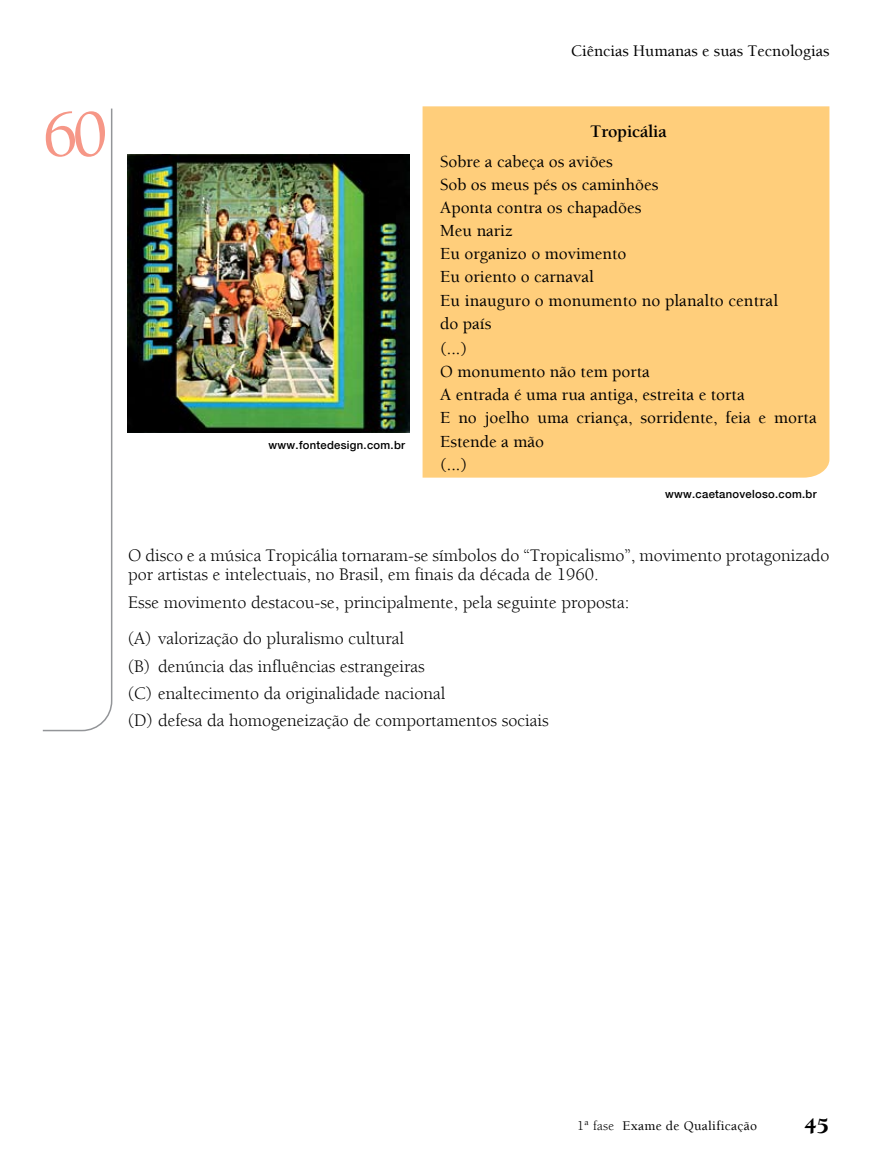
<style>
.page{position:relative;width:872px;height:1170px;background:#fff}
.page>*{position:absolute;margin:0;border:0;box-sizing:border-box;transform-origin:0 0}
.t1{font:500 67.5px "Berkeley";color:#f69787}
.t2{font:900 22.5px "Berkeley";color:#000}
.t3{font:18px/27.5px "Berkeley";color:#000}
.t4{font:700 18px "Berkeley";letter-spacing:-.01em;color:#000}
.t5{font:500 17.25px/23.1px "Berkeley";color:#000}
.t6{font:500 16.5px "Berkeley";color:#000}
.t7{font:500 13.5px "Berkeley";letter-spacing:.025em;color:#000}
.t8{font:500 11.25px "Helvetica Neue";letter-spacing:.025em;color:#000}
.s1{font-weight:400}
</style>
<div class="page">
<svg style="left:422px;top:106px;width:407px;height:371px;background:#ffd081"></svg>
<svg style="left:42px;top:108px;width:71px;height:624px"></svg>
<img style="left:128px;top:155px;width:281px;height:277px">
<h1 class="t1" style="left:43px;top:99px;width:67px">60</h1>
<p class="t8" style="left:268px;top:438px;width:138px">www.fontedesign.com.br</p>
<p class="t6" style="left:571px;top:42px;width:260px">Ciências Humanas e suas Tecnologias</p>
<p class="t4" style="left:590px;top:122px;width:78px">Tropicália</p>
<p class="t5" style="left:440px;top:150px;width:339px">Sobre a cabeça os aviões<br>Sob os meus pés os caminhões<br>Aponta contra os chapadões<br>Meu nariz<br>Eu organizo o movimento<br>Eu oriento o carnaval<br>Eu inauguro o monumento no planalto central do país</p>
<p class="t5" style="left:440px;top:337px;width:378px">(...)<br>O monumento não tem porta<br>A entrada é uma rua antiga, estreita e torta<br>E no joelho uma criança, sorridente, feia e morta<br>Estende a mão<br>(...)</p>
<p class="t8" style="left:665px;top:487px;width:153px">www.caetanoveloso.com.br</p>
<p class="t3" style="left:128px;top:545px;width:702px;line-height:19.5px">O disco e a música Tropicália tornaram-se símbolos do “Tropicalismo”, movimento protagonizado por artistas e intelectuais, no Brasil, em finais da década de 1960.</p>
<p class="t3" style="left:128px;top:585px;width:502px;line-height:35.8px">Esse movimento destacou-se, principalmente, pela seguinte proposta: (A) valorização do pluralismo cultural</p>
<p class="t3" style="left:128px;top:652px;width:422px">(B) denúncia das influências estrangeiras<br>(C) enaltecimento da originalidade nacional<br>(D) defesa da homogeneização de comportamentos sociais</p>
<p class="t7" style="left:577px;top:1118px;width:181px"><span class="s1">1ª fase</span> Exame de Qualificação</p>
<p class="t2" style="left:804px;top:1113px;width:27px">45</p>
</div>
